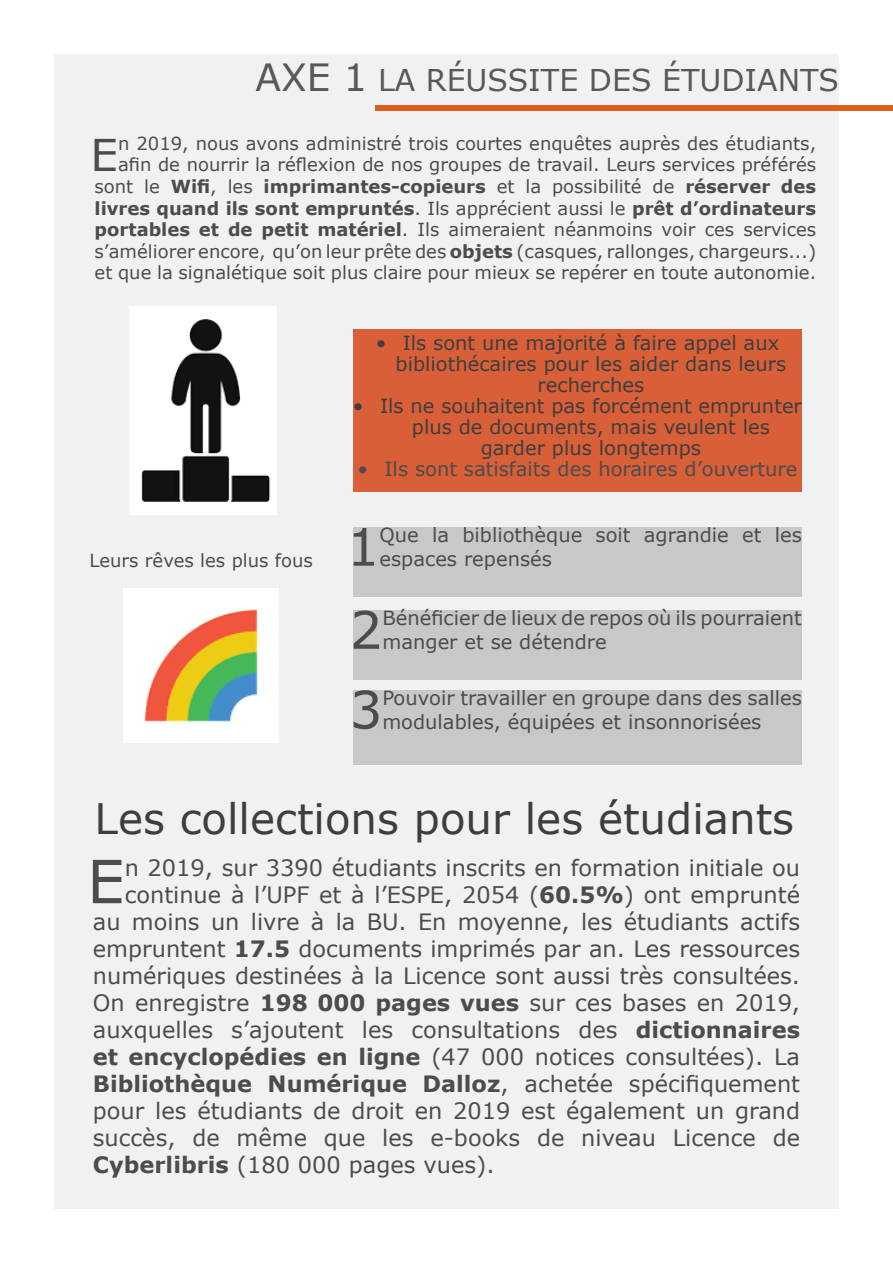
<style>
.page{position:relative;width:893px;height:1263px;background:#fff}
.page>*{position:absolute;margin:0;border:0;box-sizing:border-box;transform-origin:0 0}
.t1{font:59.7px "Verdana";color:#4b4c4d}
.t2{font:51.75px "Verdana";color:#4b4c4d}
.t3{font:43.8px "Verdana";color:#4b4c4d}
.t4{font:42px "Verdana";color:#3e3e3f}
.t5{font:30px "Verdana";color:#57585a}
.t6{font:22.5px "Verdana";color:#4b4c4d}
.t7{font:700 22.5px "Verdana";color:#4b4c4d}
.t8{font:19.5px/23.4px "Verdana";color:#4b4c4d}
.t9{font:19.5px "Verdana";color:#3e3e3f}
.t10{font:18px/21.6px "Verdana";color:#4b4c4d;text-align:right}
.s1{font-size:37.5px}
.s2{font-weight:700}
.s3{font-weight:400}
</style>
<div class="page">
<div style="left:54px;top:54px;width:785px;height:1155px;background:#f0f1f2"></div>
<div style="left:376px;top:105px;width:517px;height:6px;background:#de601d"></div>
<div style="left:353px;top:329px;width:449px;height:162px;background:#d85f37"></div>
<div style="left:354px;top:527px;width:448px;height:70px;background:#c7c8ca"></div>
<div style="left:354px;top:610px;width:448px;height:70px;background:#c7c8ca"></div>
<div style="left:354px;top:690px;width:448px;height:74px;background:#c7c8ca"></div>
<img style="left:124px;top:588px;width:154px;height:155px">
<img style="left:130px;top:306px;width:146px;height:209px">
<h3 class="t5" style="left:255px;top:60px;width:585px"><span class="s1">AXE 1</span> LA RÉUSSITE DES ÉTUDIANTS</h3>
<p class="t10" style="left:95px;top:132px;width:723px">n 2019, nous avons administré trois courtes enquêtes auprès des étudiants, afin de nourrir la réflexion de nos groupes de travail. Leurs services préférés sont le <span class="s2">Wifi</span>, les <span class="s2">imprimantes-copieurs</span> et la possibilité de <span class="s2">réserver des livres quand ils sont empruntés</span>. Ils apprécient aussi le <span class="s2">prêt d’ordinateurs portables et de petit matériel</span>. Ils aimeraient néanmoins voir ces services s’améliorer encore, qu’on leur prête des <span class="s2">objets</span> (casques, rallonges, chargeurs...) et que la signalétique soit plus claire pour mieux se repérer en toute autonomie.</p>
<h3 class="t3" style="left:90px;top:125px;width:29px">E</h3>
<p class="t10" style="left:89px;top:549px;width:225px">Leurs rêves les plus fous</p>
<p class="t9" style="left:376px;top:329px;width:405px">• Ils sont une majorité à faire appel aux</p>
<p class="t9" style="left:396px;top:350px;width:392px">bibliothécaires pour les aider dans leurs</p>
<p class="t9" style="left:538px;top:371px;width:108px">recherches</p>
<p class="t9" style="left:353px;top:392px;width:450px">• Ils ne souhaitent pas forcément emprunter</p>
<p class="t9" style="left:412px;top:413px;width:360px">plus de documents, mais veulent les</p>
<p class="t9" style="left:481px;top:434px;width:222px">garder plus longtemps</p>
<p class="t8" style="left:357px;top:457px;width:441px">• Ils sont satisfaits des horaires d’ouverture</p>
<h2 class="t2" style="left:347px;top:511px;width:34px">1</h2>
<p class="t8" style="left:380px;top:523px;width:424px">Que la bibliothèque soit agrandie et les espaces repensés</p>
<h2 class="t2" style="left:350px;top:594px;width:34px">2</h2>
<p class="t8" style="left:382px;top:606px;width:421px">Bénéficier de lieux de repos où ils pourraient manger et se détendre</p>
<h2 class="t2" style="left:349px;top:674px;width:34px">3</h2>
<p class="t8" style="left:382px;top:686px;width:421px">Pouvoir travailler en groupe dans des salles modulables, équipées et insonnorisées</p>
<h3 class="t4" style="left:95px;top:789px;width:701px">Les collections pour les étudiants</h3>
<h1 class="t1" style="left:87px;top:840px;width:39px">E</h1>
<p class="t6" style="left:125px;top:852px;width:677px">n 2019, sur 3390 étudiants inscrits en formation initiale ou</p>
<p class="t6" style="left:125px;top:879px;width:677px">continue à l’UPF et à l’ESPE, 2054 (<span class="s2">60.5%</span>) ont emprunté</p>
<p class="t6" style="left:93px;top:906px;width:709px">au moins un livre à la BU. En moyenne, les étudiants actifs</p>
<p class="t6" style="left:93px;top:933px;width:709px">empruntent <span class="s2">17.5</span> documents imprimés par an. Les ressources</p>
<p class="t6" style="left:93px;top:960px;width:709px">numériques destinées à la Licence sont aussi très consultées.</p>
<p class="t6" style="left:93px;top:987px;width:709px">On enregistre <span class="s2">198 000 pages vues</span> sur ces bases en 2019,</p>
<p class="t6" style="left:93px;top:1014px;width:709px">auxquelles s’ajoutent les consultations des <span class="s2">dictionnaires</span></p>
<p class="t6" style="left:93px;top:1041px;width:709px"><span class="s2">et encyclopédies en ligne</span> (47 000 notices consultées). La</p>
<p class="t7" style="left:93px;top:1068px;width:709px">Bibliothèque Numérique Dalloz<span class="s3">, achetée spécifiquement</span></p>
<p class="t6" style="left:93px;top:1095px;width:709px">pour les étudiants de droit en 2019 est également un grand</p>
<p class="t6" style="left:93px;top:1122px;width:709px">succès, de même que les e-books de niveau Licence de</p>
<p class="t6" style="left:93px;top:1149px;width:403px"><span class="s2">Cyberlibris</span> (180 000 pages vues).</p>
</div>
